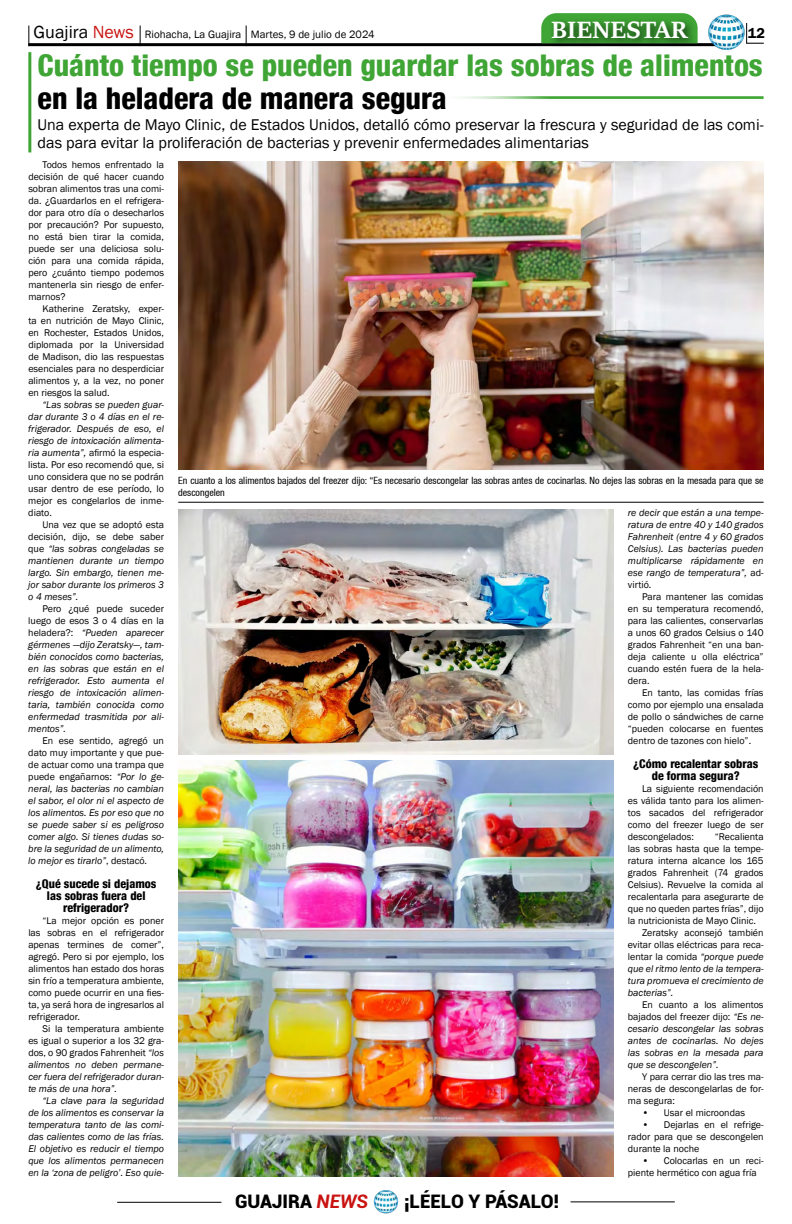
<style>
.page{position:relative;width:792px;height:1224px;background:#fff}
.page>*{position:absolute;margin:0;border:0;box-sizing:border-box;transform-origin:0 0}
.t1{font:800 condensed 29.9px "Helvetica 87";color:#3fa535}
.t2{font:800 condensed 29.9px "Helvetica 87";color:#000}
.t3{font:700 26px "Sitka Heading";color:#fff}
.t4{font:900 18.7px "Roboto";color:#000}
.t5{font:16px/18px "Franklin Gothic";color:#000}
.t6{font:600 14.7px "Franklin Gothic";color:#000}
.t7{font:800 condensed 12px/12px "Helvetica 87";color:#000;text-align:center}
.t8{font:11px "Franklin Gothic";color:#000}
.t9{font:10px/12px "Franklin Gothic";color:#000;text-align:justify}
.t10{font:italic 10px/12px "Franklin Gothic";color:#000;text-align:justify}
.t11{font:condensed 10px/12px "Helvetica 57";color:#000}
.s1{font-style:italic}
.s2{font-style:normal}
.s3{font-size:18px}
.s4{font-size:18px;color:#c91311}
.s5{font-weight:700;font-style:italic;color:#c91311}
</style>
<div class="page">
<hr style="left:28px;top:43px;width:688px;height:3px;background:#000">
<svg style="left:746px;top:23px;width:18px;height:21px"></svg>
<svg style="left:28px;top:26px;width:1px;height:20px"></svg>
<svg style="left:140px;top:26px;width:1px;height:18px"></svg>
<svg style="left:246px;top:26px;width:1px;height:18px"></svg>
<img style="left:708px;top:14px;width:37px;height:36px">
<hr style="left:117px;top:1202px;width:104px;height:1px;background:#000">
<hr style="left:571px;top:1201px;width:104px;height:1px;background:#000">
<img style="left:374px;top:1190px;width:24px;height:24px">
<svg style="left:541px;top:13px;width:152px;height:30px"></svg>
<div style="left:548px;top:17px;width:150px;height:32px;background:#000;opacity:.75"></div>
<hr style="left:28px;top:52px;width:3px;height:100px;background:#3fa535">
<hr style="left:437px;top:96px;width:327px;height:3px;background:#3fa535">
<img style="left:178px;top:161px;width:586px;height:308px">
<img style="left:178px;top:510px;width:436px;height:245px">
<img style="left:178px;top:761px;width:436px;height:416px">
<hr style="left:178px;top:502px;width:586px;height:1px;background:#000">
<h2 class="t3" style="left:551px;top:10px;width:138px">BIENESTAR</h2>
<h1 class="t1" style="left:38px;top:47px;width:727px">Cuánto tiempo se pueden guardar las sobras de alimentos</h1>
<h1 class="t2" style="left:38px;top:80px;width:411px">en la heladera de manera segura</h1>
<h3 class="t5" style="left:38px;top:116px;width:728px">Una experta de Mayo Clinic, de Estados Unidos, detalló cómo preservar la frescura y seguridad de las comi&shy;das para evitar la proliferación de bacterias y prevenir enfermedades alimentarias</h3>
<p class="t9" style="left:28px;top:159px;width:137px;text-indent:14px">Todos hemos enfrentado la decisión de qué hacer cuando sobran alimentos tras una comi&shy;da. ¿Guardarlos en el refrigera&shy;dor para otro día o desecharlos por precaución? Por supuesto, no está bien tirar la comida, puede ser una deliciosa solu&shy;ción para una comida rápida, pero ¿cuánto tiempo podemos mantenerla sin riesgo de enfer&shy;marnos?</p>
<p class="t9" style="left:28px;top:303px;width:137px;text-indent:14px">Katherine Zeratsky, exper&shy;ta en nutrición de Mayo Clinic, en Rochester, Estados Unidos, diplomada por la Universidad de Madison, dio las respuestas esenciales para no desperdiciar alimentos y, a la vez, no poner en riesgos la salud.</p>
<p class="t9" style="left:28px;top:399px;width:137px;text-indent:14px"><span class="s1">“Las sobras se pueden guar&shy;dar durante 3 o 4 días en el re&shy;frigerador. Después de eso, el riesgo de intoxicación alimenta&shy;ria aumenta”,</span> afirmó la especia&shy;lista. Por eso recomendó que, si uno considera que no se podrán usar dentro de ese período, lo mejor es congelarlos de inme&shy;diato.</p>
<p class="t10" style="left:28px;top:519px;width:137px;text-indent:14px"><span class="s2">Una vez que se adoptó esta decisión, dijo, se debe saber que</span> “las sobras congeladas se mantienen durante un tiempo largo. Sin embargo, tienen me&shy;jor sabor durante los primeros 3 o 4 meses”.</p>
<p class="t10" style="left:28px;top:603px;width:137px;text-indent:14px"><span class="s2">Pero ¿qué puede suceder luego de esos 3 o 4 días en la heladera?:</span> “Pueden aparecer gérmenes —dijo Zeratsky—, tam&shy;bién conocidos como bacterias, en las sobras que están en el refrigerador. Esto aumenta el riesgo de intoxicación alimen&shy;taria, también conocida como enfermedad trasmitida por ali&shy;mentos”.</p>
<p class="t10" style="left:28px;top:735px;width:137px;text-indent:14px"><span class="s2">En ese sentido, agregó un dato muy importante y que pue&shy;de actuar como una trampa que puede engañarnos:</span> “Por lo ge&shy;neral, las bacterias no cambian el sabor, el olor ni el aspecto de los alimentos. Es por eso que no se puede saber si es peligroso comer algo. Si tienes dudas so&shy;bre la seguridad de un alimento, lo mejor es tirarlo”<span class="s2">, destacó.</span></p>
<p class="t7" style="left:36px;top:878px;width:122px">¿Qué sucede si dejamos las sobras fuera del refrigerador?</p>
<p class="t9" style="left:28px;top:915px;width:137px;text-indent:14px">“La mejor opción es poner las sobras en el refrigerador apenas termines de comer”, agregó. Pero si por ejemplo, los alimentos han estado dos horas sin frío a temperatura ambiente, como puede ocurrir en una fies&shy;ta, ya será hora de ingresarlos al refrigerador.</p>
<p class="t10" style="left:28px;top:1023px;width:137px;text-indent:14px"><span class="s2">Si la temperatura ambiente es igual o superior a los 32 gra&shy;dos, o 90 grados Fahrenheit</span> “los alimentos no deben permane&shy;cer fuera del refrigerador duran&shy;te más de una hora”.</p>
<p class="t10" style="left:28px;top:1095px;width:137px;text-indent:14px">“La clave para la seguridad de los alimentos es conservar la temperatura tanto de las comi&shy;das calientes como de las frías.<br>El objetivo es reducir el tiempo que los alimentos permanecen en la ‘zona de peligro’. Eso quie-</p>
<p class="t8" style="left:34px;top:28px;width:342px"><span class="s3">Guajira</span> <span class="s4">News</span> Riohacha, La Guajira Martes, 9 de julio de 2024</p>
<h3 class="t6" style="left:748px;top:24px;width:19px">12</h3>
<p class="t11" style="left:178px;top:474px;width:587px">En cuanto a los alimentos bajados del freezer dijo: “Es necesario descongelar las sobras antes de cocinarlas. No dejes las sobras en la mesada para que se descongelen</p>
<p class="t10" style="left:628px;top:507px;width:137px">re decir que están a una tempe&shy;ratura de entre 40 y 140 grados Fahrenheit (entre 4 y 60 grados Celsius). Las bacterias pueden multiplicarse rápidamente en ese rango de temperatura”, <span class="s2">ad&shy;virtió.</span></p>
<p class="t9" style="left:628px;top:591px;width:137px;text-indent:14px">Para mantener las comidas en su temperatura recomendó, para las calientes, conservarlas a unos 60 grados Celsius o 140 grados Fahrenheit “en una ban&shy;deja caliente u olla eléctrica” cuando estén fuera de la hela&shy;dera.</p>
<p class="t9" style="left:628px;top:687px;width:137px;text-indent:14px">En tanto, las comidas frías como por ejemplo una ensalada de pollo o sándwiches de carne “pueden colocarse en fuentes dentro de tazones con hielo”.</p>
<p class="t7" style="left:633px;top:758px;width:127px">¿Cómo recalentar sobras de forma segura?</p>
<p class="t9" style="left:628px;top:783px;width:137px;text-indent:14px">La siguiente recomendación es válida tanto para los alimen&shy;tos sacados del refrigerador como del freezer luego de ser descongelados:</p>
<p class="t9" style="left:715px;top:831px;width:50px">“Recalienta</p>
<p class="t9" style="left:628px;top:843px;width:137px">las sobras hasta que la tempe-</p>
<p class="t9" style="left:628px;top:855px;width:137px">ratura interna alcance los 165</p>
<p class="t9" style="left:628px;top:867px;width:137px">grados Fahrenheit (74 grados</p>
<p class="t9" style="left:628px;top:879px;width:137px">Celsius). Revuelve la comida al</p>
<p class="t9" style="left:628px;top:891px;width:137px">recalentarla para asegurarte de</p>
<p class="t9" style="left:628px;top:903px;width:137px">que no queden partes frías”, dijo</p>
<p class="t9" style="left:628px;top:915px;width:130px">la nutricionista de Mayo Clinic.</p>
<p class="t9" style="left:642px;top:927px;width:123px">Zeratsky aconsejó también</p>
<p class="t9" style="left:628px;top:939px;width:137px">evitar ollas eléctricas para reca-</p>
<p class="t9" style="left:628px;top:951px;width:137px">lentar la comida <span class="s1">“porque puede</span></p>
<p class="t10" style="left:628px;top:963px;width:137px">que el ritmo lento de la tempera-</p>
<p class="t10" style="left:628px;top:975px;width:137px">tura promueva el crecimiento de</p>
<p class="t10" style="left:628px;top:987px;width:47px">bacterias”.</p>
<p class="t10" style="left:628px;top:999px;width:137px;text-indent:14px"><span class="s2">En cuanto a los alimentos bajados del freezer dijo:</span> “Es ne&shy;cesario descongelar las sobras antes de cocinarlas. No dejes las sobras en la mesada para que se descongelen”.</p>
<p class="t9" style="left:628px;top:1071px;width:137px;text-indent:14px">Y para cerrar dio las tres ma&shy;neras de descongelarlas de for&shy;ma segura:</p>
<p class="t9" style="left:642px;top:1107px;width:104px">• Usar el microondas</p>
<p class="t9" style="left:628px;top:1119px;width:137px;text-indent:14px">• Dejarlas en el refrige&shy;rador para que se descongelen durante la noche</p>
<p class="t9" style="left:628px;top:1155px;width:137px;text-indent:14px">• Colocarlas en un reci&shy;piente hermético con agua fría</p>
<h3 class="t4" style="left:235px;top:1189px;width:134px">GUAJIRA <span class="s5">NEWS</span></h3>
<h3 class="t4" style="left:404px;top:1189px;width:157px">¡LÉELO Y PÁSALO!</h3>
</div>
